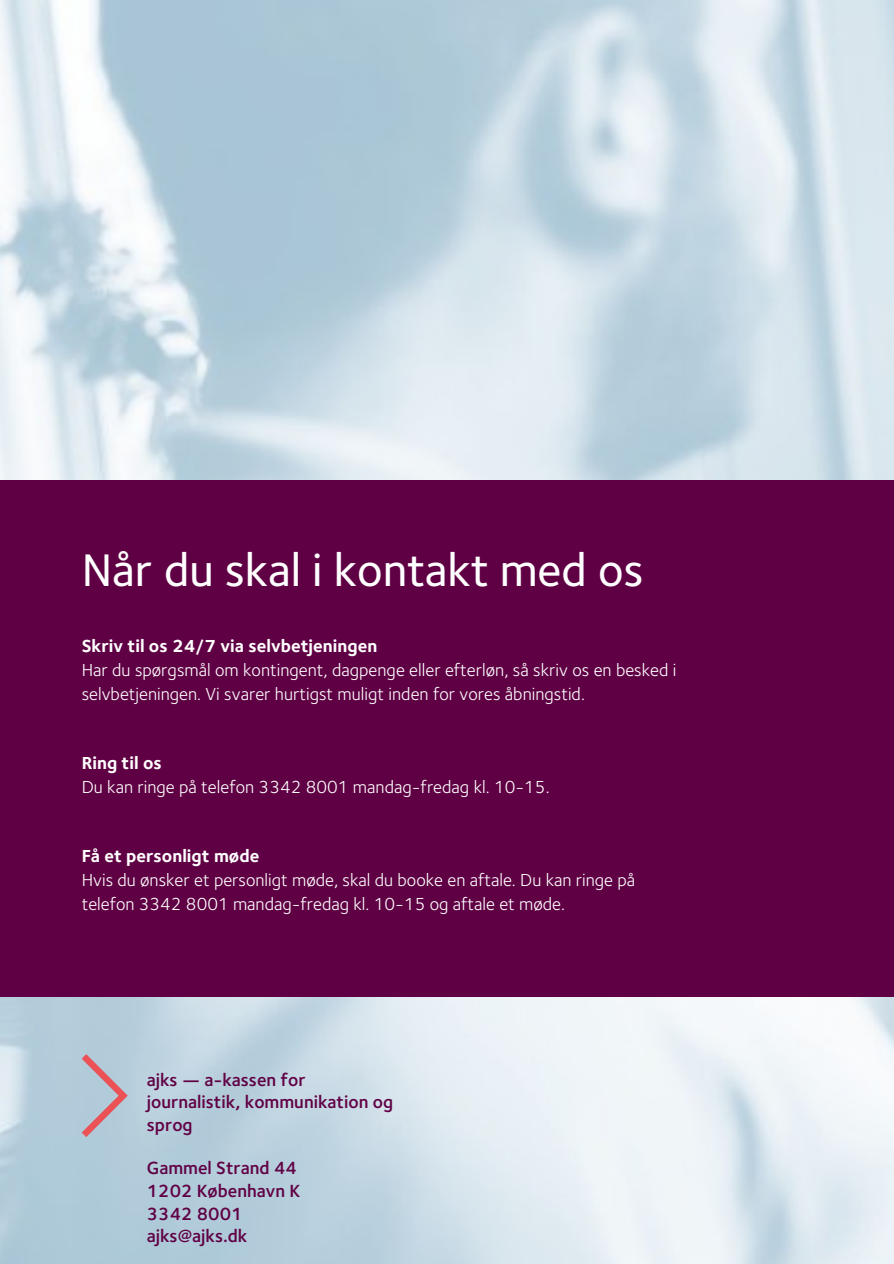
<style>
.page{position:relative;width:894px;height:1264px;background:#fff}
.page>*{position:absolute;margin:0;border:0;box-sizing:border-box;transform-origin:0 0}
.t1{font:500 47.25px "Foundry Sterling";color:#fff}
.t2{font:600 18.15px/22.5px "Foundry Sterling";color:#600044}
.t3{font:18px/23.7px "Foundry Sterling";color:#fff}
.t4{font:700 18px "Foundry Sterling";color:#fff}
</style>
<div class="page">
<img style="left:0;top:0;width:893px;height:1263px">
<div style="left:0;top:480px;width:893px;height:516px;background:#600044"></div>
<svg style="left:82px;top:1054px;width:46px;height:83px;background:#bcb4c0"></svg>
<h1 class="t1" style="left:82px;top:540px;width:563px">Når du skal i kontakt med os</h1>
<p class="t4" style="left:82px;top:635px;width:297px">Skriv til os 24/7 via selvbetjeningen</p>
<p class="t3" style="left:82px;top:657px;width:596px">Har du spørgsmål om kontingent, dagpenge eller efterløn, så skriv os en besked i selvbetjeningen. Vi svarer hurtigst muligt inden for vores åbningstid.</p>
<p class="t4" style="left:82px;top:751px;width:82px">Ring til os</p>
<p class="t3" style="left:82px;top:774px;width:469px">Du kan ringe på telefon 3342 8001 mandag-fredag kl. 10-15.</p>
<p class="t4" style="left:82px;top:845px;width:179px">Få et personligt møde</p>
<p class="t3" style="left:82px;top:867px;width:555px">Hvis du ønsker et personligt møde, skal du booke en aftale. Du kan ringe på telefon 3342 8001 mandag-fredag kl. 10-15 og aftale et møde.</p>
<p class="t2" style="left:147px;top:1067px;width:248px">ajks — a-kassen for journalistik, kommunikation og sprog</p>
<p class="t2" style="left:147px;top:1156px;width:155px">Gammel Strand 44<br>1202 København K<br>3342 8001 ajks@ajks.dk</p>
</div>
